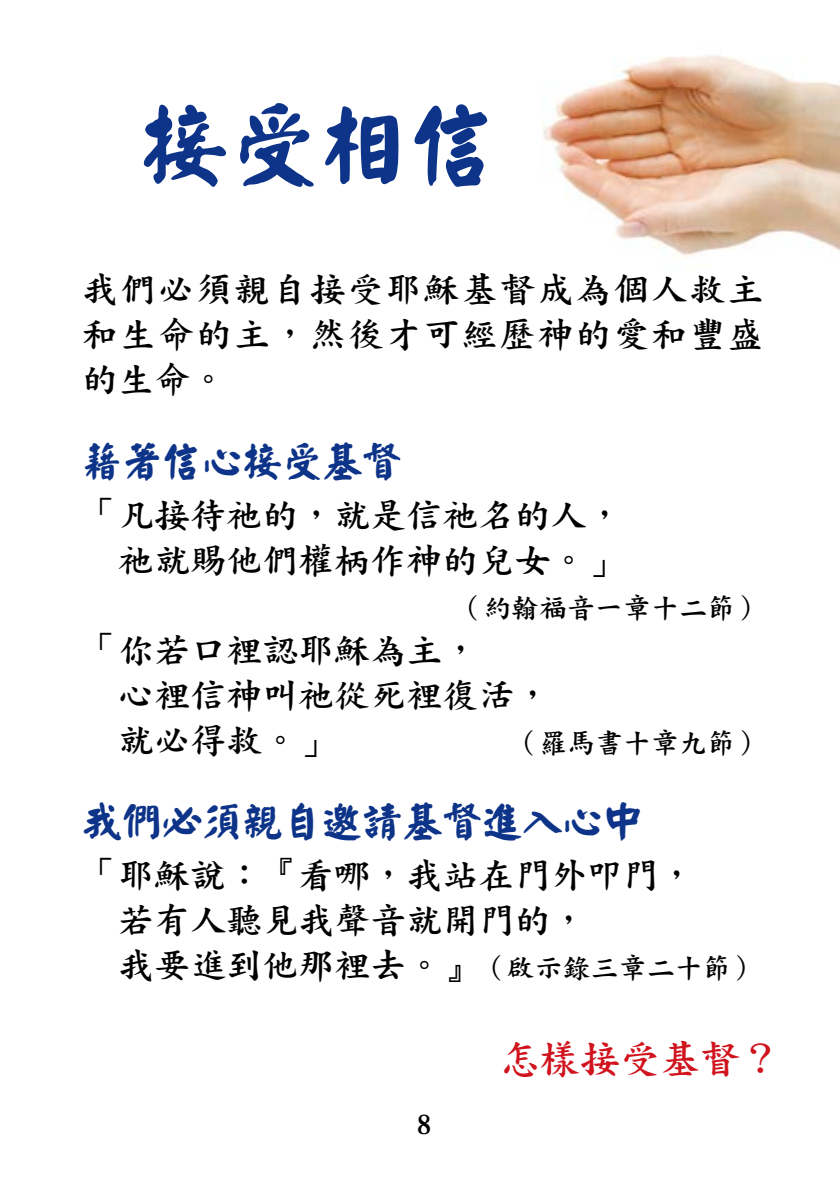
<style>
.page{position:relative;width:840px;height:1191px;background:#fff}
.page>*{position:absolute;margin:0;border:0;box-sizing:border-box;transform-origin:0 0}
.t1{font:700 90px "C Ngan Kai HK";color:#0d3488}
.t2{font:700 40px "C Ngan Kai HK";color:#0d3488}
.t3{font:40px "DF Kai Shu HK W7";color:#d0131c}
.t4{font:36px/45px "DF Kai Shu HK W7";color:#000}
.t5{font:28px "DF Kai Shu HK W7";color:#000}
.t6{font:600 28px "Times LT Std";color:#000}
.s1{font-size:28px}
</style>
<div class="page">
<img style="left:542px;top:55px;width:297px;height:202px">
<div style="left:398px;top:1099px;width:51px;height:51px;border:2px solid #fff;border-radius:50%"></div>
<h1 class="t1" style="left:139px;top:95px;width:362px">接受相信</h1>
<p class="t4" style="left:82px;top:266px;width:682px;text-align:justify">我們必須親自接受耶穌基督成為個人救主和生命的主，然後才可經歷神的愛和豐盛的生命。</p>
<p class="t2" style="left:82px;top:439px;width:321px">藉著信心接受基督</p>
<p class="t4" style="left:82px;top:491px;width:542px;text-align:right">「凡接待祂的，就是信祂名的人，祂就賜他們權柄作神的兒女。」</p>
<p class="t5" style="left:455px;top:592px;width:309px">（約翰福音一章十二節）</p>
<p class="t4" style="left:118px;top:626px;width:434px;text-indent:-36px">「你若口裡認耶穌為主，<br>心裡信神叫祂從死裡復活，就必得救。」</p>
<p class="t5" style="left:511px;top:727px;width:253px">（羅馬書十章九節）</p>
<p class="t2" style="left:82px;top:799px;width:562px">我們必須親自邀請基督進入心中</p>
<p class="t4" style="left:118px;top:851px;width:641px;text-indent:-36px">「耶穌說：『看哪，我站在門外叩門，<br>若有人聽見我聲音就開門的，<br>我要進到他那裡去。』<span class="s1">（啟示錄三章二十節）</span></p>
<p class="t6" style="left:417px;top:1108px;width:15px">8</p>
<p class="t3" style="left:500px;top:1036px;width:281px">怎樣接受基督？</p>
</div>
